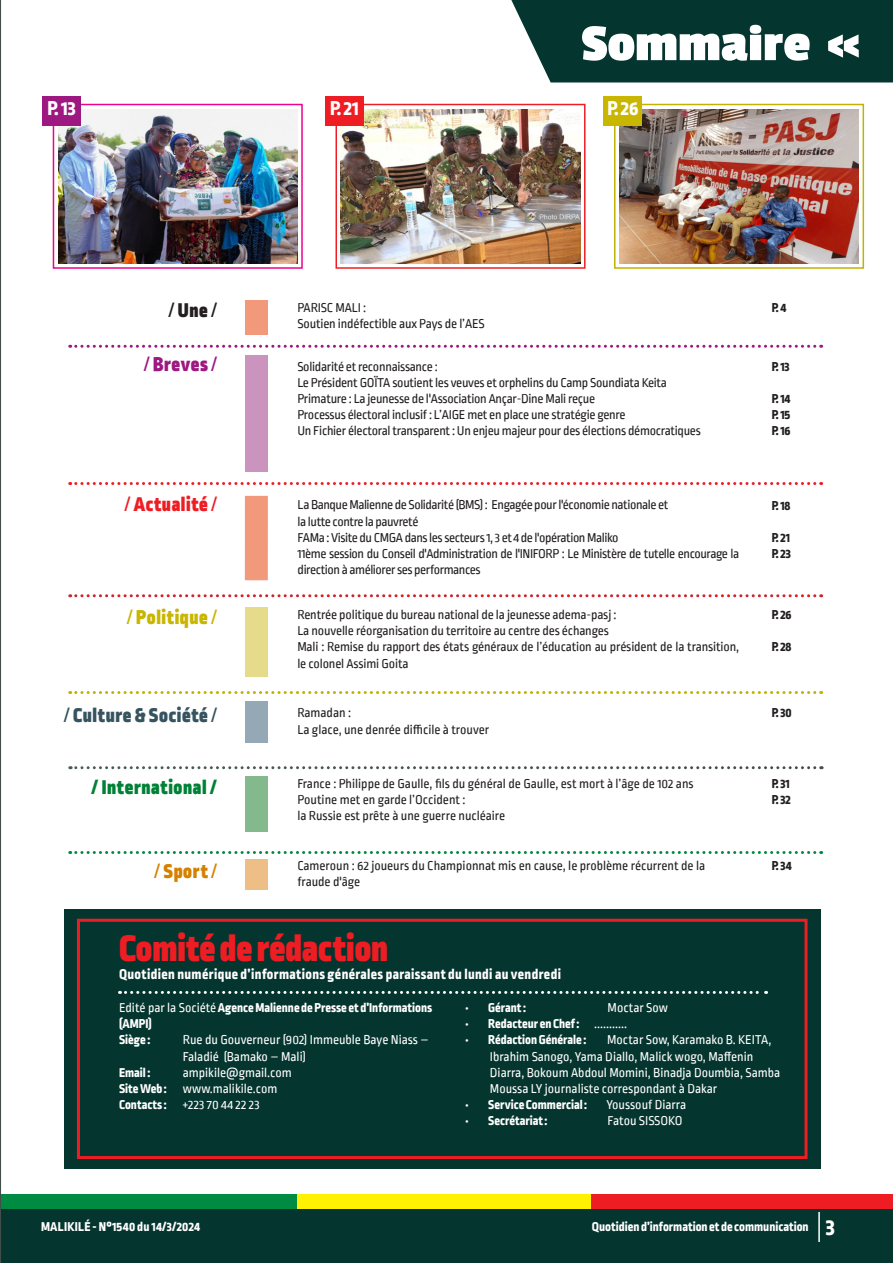
<style>
.page{position:relative;width:893px;height:1263px;background:#fff}
.page>*{position:absolute;margin:0;border:0;box-sizing:border-box;transform-origin:0 0}
.t1{font:700 54px "Passion One";color:#fff}
.t2{font:900 39px "Ropa Sans Pro";color:#ee1d23}
.t3{font:900 21px "Ropa Sans Pro";letter-spacing:.03em;color:#365460}
.t4{font:900 21px "Ropa Sans Pro";letter-spacing:.03em;color:#008136}
.t5{font:800 21px "Ropa Sans Pro";color:#fff}
.t6{font:900 21px "Ropa Sans Pro";letter-spacing:.03em;color:#ee1d23}
.t7{font:900 21px "Ropa Sans Pro";letter-spacing:.03em;color:#c8b600}
.t8{font:900 21px "Ropa Sans Pro";letter-spacing:.03em;color:#9e1881}
.t9{font:900 21px "Ropa Sans Pro";letter-spacing:.03em;color:#d58100}
.t10{font:900 21px "Ropa Sans Pro";color:#231f20}
.t11{font:800 15px "Ropa Sans Pro";letter-spacing:.025em;color:#fff}
.t12{font:13.5px/16.2px "Ropa Sans PTT";letter-spacing:-.02em;color:#231f20}
.t13{font:13.5px/16.2px "Ropa Sans PTT";color:#fff}
.t14{font:13.5px/16.2px "Ropa Sans PTT";color:#231f20}
.t15{font:800 13.5px/16.2px "Ropa Sans Pro";color:#fff}
.t16{font:800 13.5px "Ropa Sans Pro";color:#231f20}
.t17{font:800 13.5px "Ropa Sans Pro";letter-spacing:.02em;color:#fff}
.t18{font:13.5px "Ropa Sans PTT";letter-spacing:.025em;color:#fff}
.s1{font-family:"Ropa Sans PTT";font-weight:400}
.s2{font-weight:800}
.s3{font-family:"Ropa Sans Pro";font-weight:800}
.s4{font-size:24px}
</style>
<div class="page">
<div style="left:0;top:1195px;width:297px;height:17px;background:#008b43"></div>
<div style="left:297px;top:1195px;width:297px;height:17px;background:#fff101"></div>
<div style="left:592px;top:1195px;width:301px;height:17px;background:#ee1d23"></div>
<div style="left:0;top:1209px;width:893px;height:54px;background:#05352f"></div>
<hr style="left:818px;top:1212px;width:2px;height:30px;background:#fff">
<div style="left:64px;top:909px;width:757px;height:259px;background:#05352f"></div>
<div style="left:77px;top:919px;width:730px;height:240px;border:3px solid #ee1d23"></div>
<svg style="left:53px;top:104px;width:250px;height:165px"></svg>
<img style="left:58px;top:109px;width:239px;height:154px">
<div style="left:43px;top:96px;width:38px;height:30px;background:#9e1881"></div>
<div style="left:335px;top:104px;width:250px;height:165px;background:linear-gradient(to right,#fff,#fff);border:2px solid #ee1d23"></div>
<img style="left:341px;top:109px;width:239px;height:154px">
<div style="left:325px;top:96px;width:39px;height:30px;background:#ee1d23"></div>
<div style="left:614px;top:104px;width:250px;height:165px;background:#fff;border:2px solid #c0b301"></div>
<img style="left:619px;top:109px;width:240px;height:154px">
<div style="left:604px;top:96px;width:38px;height:30px;background:#c8b600"></div>
<div style="left:245px;top:301px;width:23px;height:34px;background:#f3997b"></div>
<div style="left:245px;top:356px;width:23px;height:116px;background:#cb94bf"></div>
<div style="left:245px;top:496px;width:23px;height:84px;background:#f3997b"></div>
<div style="left:245px;top:607px;width:23px;height:69px;background:#e6da8b"></div>
<div style="left:245px;top:701px;width:23px;height:42px;background:#94a9b5"></div>
<div style="left:245px;top:777px;width:23px;height:55px;background:#84b98e"></div>
<div style="left:245px;top:859px;width:23px;height:31px;background:#edbf86"></div>
<svg style="left:70px;top:345px;width:752px;height:3px"></svg>
<svg style="left:70px;top:482px;width:752px;height:3px"></svg>
<svg style="left:70px;top:594px;width:752px;height:3px"></svg>
<svg style="left:70px;top:691px;width:752px;height:3px"></svg>
<svg style="left:70px;top:766px;width:752px;height:3px"></svg>
<svg style="left:70px;top:851px;width:752px;height:3px"></svg>
<svg style="left:119px;top:991px;width:648px;height:3px"></svg>
<div style="left:511px;top:0;width:382px;height:82px;background:#05352f"></div>
<svg style="left:0;top:0;width:1px;height:1263px"></svg>
<p class="t1" style="left:581px;top:15px;width:231px">Sommaire</p>
<p class="t5" style="left:48px;top:96px;width:30px">P. 13</p>
<p class="t5" style="left:330px;top:96px;width:30px">P. 21</p>
<p class="t5" style="left:607px;top:96px;width:32px">P. 26</p>
<p class="t10" style="left:169px;top:297px;width:49px"><span class="s1">/</span>Une<span class="s1">/</span></p>
<p class="t12" style="left:297px;top:300px;width:70px">PARISC MALI :</p>
<p class="t12" style="left:297px;top:316px;width:189px">Soutien indéfectible aux Pays de l’AES</p>
<p class="t8" style="left:144px;top:351px;width:74px"><span class="s1">/</span> Breves<span class="s1">/</span></p>
<p class="t12" style="left:297px;top:359px;width:142px">Solidarité et reconnaissance :</p>
<p class="t12" style="left:297px;top:375px;width:371px">Le Président GOÏTA soutient les veuves et orphelins du Camp Soundiata Keita</p>
<p class="t12" style="left:297px;top:391px;width:299px">Primature : La jeunesse de l'Association Ançar-Dine Mali reçue</p>
<p class="t12" style="left:297px;top:407px;width:330px">Processus électoral inclusif : L’AIGE met en place une stratégie genre</p>
<p class="t12" style="left:297px;top:424px;width:405px">Un Fichier électoral transparent : Un enjeu majeur pour des élections démocratiques</p>
<p class="t6" style="left:125px;top:491px;width:93px"><span class="s1">/</span> Actualité <span class="s1">/</span></p>
<p class="t12" style="left:298px;top:498px;width:372px">La Banque Malienne de Solidarité (BMS) : Engagée pour l'économie nationale et</p>
<p class="t12" style="left:298px;top:514px;width:122px">la lutte contre la pauvreté</p>
<p class="t12" style="left:298px;top:530px;width:322px">FAMa : Visite du CMGA dans les secteurs 1, 3 et 4 de l'opération Maliko</p>
<p class="t12" style="left:298px;top:546px;width:443px">11ème session du Conseil d'Administration de l'INIFORP : Le Ministère de tutelle encourage la direction à améliorer ses performances</p>
<p class="t7" style="left:127px;top:604px;width:91px"><span class="s1">/</span> Politique <span class="s1">/</span></p>
<p class="t12" style="left:297px;top:607px;width:321px">Rentrée politique du bureau national de la jeunesse adema-pasj :</p>
<p class="t12" style="left:297px;top:623px;width:313px">La nouvelle réorganisation du territoire au centre des échanges</p>
<p class="t12" style="left:297px;top:640px;width:443px">Mali : Remise du rapport des états généraux de l’éducation au président de la transition, le colonel Assimi Goita</p>
<p class="t3" style="left:64px;top:703px;width:154px"><span class="s1">/</span> Culture &amp; Société <span class="s1">/</span></p>
<p class="t14" style="left:297px;top:706px;width:55px">Ramadan :</p>
<p class="t14" style="left:297px;top:722px;width:193px">La glace, une denrée difficile à trouver</p>
<p class="t4" style="left:92px;top:774px;width:127px"><span class="s2">/</span> International <span class="s2">/</span></p>
<p class="t14" style="left:297px;top:776px;width:398px">France : Philippe de Gaulle, fils du général de Gaulle, est mort à l’âge de 102 ans</p>
<p class="t14" style="left:297px;top:792px;width:170px">Poutine met en garde l’Occident :</p>
<p class="t14" style="left:297px;top:808px;width:209px">la Russie est prête à une guerre nucléaire</p>
<p class="t16" style="left:772px;top:299px;width:16px">P. 4</p>
<p class="t16" style="left:772px;top:358px;width:20px">P. 13</p>
<p class="t16" style="left:772px;top:391px;width:20px">P. 14</p>
<p class="t16" style="left:772px;top:407px;width:20px">P. 15</p>
<p class="t16" style="left:772px;top:423px;width:20px">P. 16</p>
<p class="t16" style="left:772px;top:497px;width:20px">P. 18</p>
<p class="t16" style="left:772px;top:530px;width:20px">P. 21</p>
<p class="t16" style="left:772px;top:546px;width:21px">P. 23</p>
<p class="t16" style="left:772px;top:607px;width:21px">P. 26</p>
<p class="t16" style="left:772px;top:639px;width:21px">P. 28</p>
<p class="t16" style="left:772px;top:705px;width:21px">P. 30</p>
<p class="t16" style="left:772px;top:775px;width:20px">P. 31</p>
<p class="t16" style="left:772px;top:792px;width:21px">P. 32</p>
<p class="t9" style="left:154px;top:859px;width:64px"><span class="s1">/</span> Sport<span class="s1">/</span></p>
<p class="t14" style="left:297px;top:858px;width:409px">Cameroun : 62 joueurs du Championnat mis en cause, le problème récurrent de la fraude d'âge</p>
<p class="t16" style="left:772px;top:858px;width:21px">P. 34</p>
<p class="t2" style="left:119px;top:925px;width:271px">Comité de rédaction</p>
<p class="t11" style="left:119px;top:965px;width:443px">Quotidien numérique d’informations générales paraissant du lundi au vendredi</p>
<p class="t15" style="left:119px;top:1000px;width:315px"><span class="s1">Edité par la Société</span> Agence Malienne de Presse et d’Informations (AMPI)</p>
<p class="t15" style="left:119px;top:1032px;width:33px">Siège :</p>
<p class="t13" style="left:183px;top:1033px;width:247px">Rue du Gouverneur (902) Immeuble Baye Niass –<br>Faladié (Bamako – Mali)</p>
<p class="t15" style="left:119px;top:1065px;width:33px">Email :</p>
<p class="t13" style="left:183px;top:1065px;width:111px">ampikile@gmail.com</p>
<p class="t13" style="left:119px;top:1081px;width:160px"><span class="s3">Site Web :</span> www.malikile.com</p>
<p class="t18" style="left:119px;top:1097px;width:142px"><span class="s3">Contacts :</span> +223 70 44 22 23</p>
<p class="t15" style="left:466px;top:1000px;width:62px">• Gérant :</p>
<p class="t13" style="left:608px;top:1000px;width:62px">Moctar Sow</p>
<p class="t15" style="left:466px;top:1016px;width:163px">• Redacteur en Chef : <span class="s1">...........</span></p>
<p class="t15" style="left:466px;top:1032px;width:122px">• Rédaction Générale :</p>
<p class="t13" style="left:490px;top:1033px;width:292px;text-indent:117px">Moctar Sow, Karamako B. KEITA, Ibrahim Sanogo, Yama Diallo, Malick wogo, Maffenin Diarra, Bokoum Abdoul Momini, Binadja Doumbia, Samba Moussa LY journaliste correspondant à Dakar</p>
<p class="t15" style="left:466px;top:1097px;width:123px">• Service Commercial :</p>
<p class="t13" style="left:606px;top:1097px;width:81px">Youssouf Diarra</p>
<p class="t15" style="left:466px;top:1113px;width:83px">• Secrétariat :</p>
<p class="t13" style="left:608px;top:1114px;width:77px">Fatou SISSOKO</p>
<p class="t17" style="left:41px;top:1219px;width:161px">MALIKILÉ - N°1540 du 14/3/2024</p>
<p class="t15" style="left:592px;top:1219px;width:244px">Quotidien d’information et de communication <span class="s4">3</span></p>
</div>
